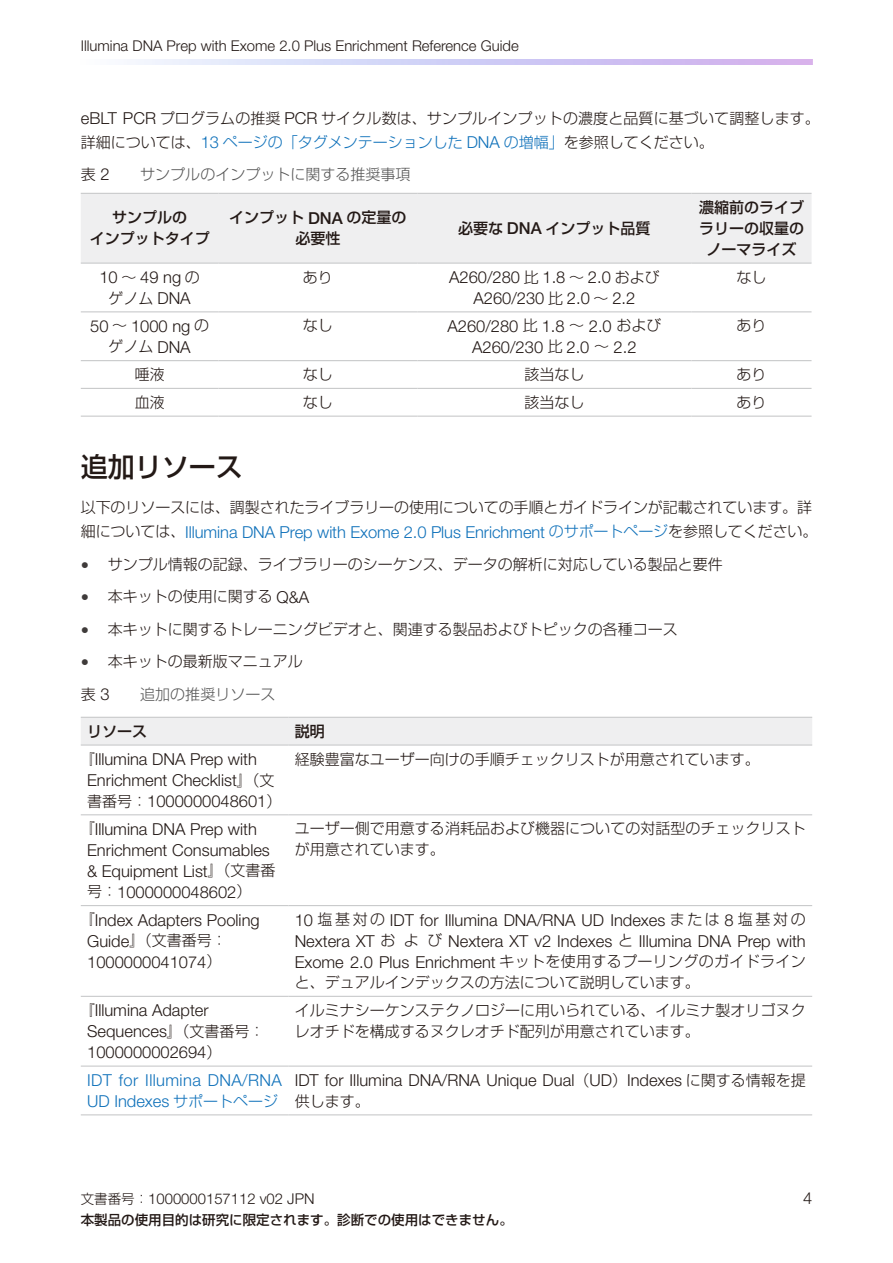
<style>
.page{position:relative;width:893px;height:1263px;background:#fff}
.page>*{position:absolute;margin:0;border:0;box-sizing:border-box;transform-origin:0 0}
.t1{font:500 27px "Shin Go Pro";color:#231916}
.t2{font:300 16.5px/21px "Helvetica Neue LT Std";color:#231916}
.t3{font:300 16.5px "Helvetica Neue LT Std";letter-spacing:-.005em;color:#0f71ba}
.t4{font:300 16.5px/21px "Helvetica Neue LT Std";letter-spacing:.025em;color:#0f71ba}
.t5{font:300 15px/21px "Shin Go Pro";color:#231916}
.t6{font:500 15px/21px "Shin Go Pro";color:#231916;text-align:center}
.t7{font:300 15px "Shin Go Pro";color:#555}
.t8{font:300 14.85px "Helvetica Neue LT Std";color:#231916}
.t9{font:500 13.5px "Shin Go Pro";color:#231916}
.s1{font-family:"Helvetica Neue LT Std";font-size:16.5px}
.s2{font-family:"Helvetica Neue LT Std";font-size:16.5px;color:#0f71ba}
.s3{color:#0f71ba}
.s4{font-family:"Shin Go Pro";font-size:15px}
.s5{font-family:"Shin Go Pro";font-size:15px;color:#231916}
.s6{font-family:"Helvetica Neue LT Std";font-size:16.5px;color:#3f3b3a}
.s7{font-family:"Shin Go Pro";font-size:13.5px}
</style>
<div class="page">
<div style="left:81px;top:194px;width:730px;height:69px;background:#efeff0"></div>
<hr style="left:81px;top:311px;width:138px;height:1px;background:#c9cacb">
<hr style="left:81px;top:360px;width:138px;height:1px;background:#c9cacb">
<hr style="left:81px;top:388px;width:138px;height:1px;background:#c9cacb">
<hr style="left:81px;top:416px;width:138px;height:1px;background:#c9cacb">
<hr style="left:219px;top:311px;width:198px;height:1px;background:#c9cacb">
<hr style="left:417px;top:311px;width:274px;height:1px;background:#c9cacb">
<hr style="left:691px;top:311px;width:120px;height:1px;background:#c9cacb">
<hr style="left:219px;top:360px;width:198px;height:1px;background:#c9cacb">
<hr style="left:417px;top:360px;width:274px;height:1px;background:#c9cacb">
<hr style="left:691px;top:360px;width:120px;height:1px;background:#c9cacb">
<hr style="left:219px;top:388px;width:198px;height:1px;background:#c9cacb">
<hr style="left:417px;top:388px;width:274px;height:1px;background:#c9cacb">
<hr style="left:691px;top:388px;width:120px;height:1px;background:#c9cacb">
<hr style="left:219px;top:416px;width:198px;height:1px;background:#c9cacb">
<hr style="left:417px;top:416px;width:274px;height:1px;background:#c9cacb">
<hr style="left:691px;top:416px;width:120px;height:1px;background:#c9cacb">
<hr style="left:81px;top:193px;width:138px;height:1px;background:#c9cacb">
<hr style="left:219px;top:193px;width:198px;height:1px;background:#c9cacb">
<hr style="left:417px;top:193px;width:274px;height:1px;background:#c9cacb">
<hr style="left:691px;top:193px;width:120px;height:1px;background:#c9cacb">
<hr style="left:81px;top:263px;width:138px;height:1px;background:#c9cacb">
<hr style="left:219px;top:263px;width:198px;height:1px;background:#c9cacb">
<hr style="left:417px;top:263px;width:274px;height:1px;background:#c9cacb">
<hr style="left:691px;top:263px;width:120px;height:1px;background:#c9cacb">
<div style="left:81px;top:718px;width:731px;height:26px;background:#efeff0"></div>
<hr style="left:81px;top:744px;width:207px;height:2px;background:#c9cacb">
<hr style="left:81px;top:814px;width:207px;height:1px;background:#c9cacb">
<hr style="left:81px;top:1065px;width:207px;height:2px;background:#c9cacb">
<hr style="left:81px;top:1114px;width:207px;height:1px;background:#c9cacb">
<hr style="left:288px;top:744px;width:524px;height:2px;background:#c9cacb">
<hr style="left:288px;top:814px;width:524px;height:1px;background:#c9cacb">
<hr style="left:288px;top:1065px;width:524px;height:2px;background:#c9cacb">
<hr style="left:288px;top:1114px;width:524px;height:1px;background:#c9cacb">
<hr style="left:81px;top:717px;width:207px;height:1px;background:#c9cacb">
<hr style="left:288px;top:717px;width:524px;height:1px;background:#c9cacb">
<hr style="left:81px;top:905px;width:207px;height:1px;background:#c9cacb">
<hr style="left:288px;top:905px;width:524px;height:1px;background:#c9cacb">
<hr style="left:81px;top:996px;width:207px;height:1px;background:#c9cacb">
<hr style="left:288px;top:996px;width:524px;height:1px;background:#c9cacb">
<p class="t8" style="left:81px;top:36px;width:439px">Illumina DNA Prep with Exome 2.0 Plus Enrichment Reference Guide</p>
<p class="t5" style="left:81px;top:104px;width:740px;line-height:24px"><span class="s1">eBLT PCR</span> プログラムの推奨 <span class="s1">PCR</span> サイクル数は、サンプルインプットの濃度と品質に基づいて調整します。詳細については、<span class="s2">13</span> <span class="s3">ページの「タグメンテーションした</span> <span class="s2">DNA</span> <span class="s3">の増幅」</span>を参照してください。</p>
<p class="t5" style="left:81px;top:162px;width:30px">表 <span class="s1">2</span></p>
<p class="t7" style="left:140px;top:162px;width:272px">サンプルのインプットに関する推奨事項</p>
<p class="t6" style="left:90px;top:205px;width:121px">サンプルの<br>インプットタイプ</p>
<p class="t6" style="left:229px;top:205px;width:179px">インプット <span class="s1">DNA</span> の定量の必要性</p>
<p class="t6" style="left:458px;top:216px;width:194px">必要な <span class="s1">DNA</span> インプット品質</p>
<p class="t6" style="left:699px;top:195px;width:106px">濃縮前のライブラリーの収量のノーマライズ</p>
<p class="t2" style="left:99px;top:266px;width:102px">10 <span class="s4">～</span> 49 ng <span class="s4">の</span></p>
<p class="t5" style="left:109px;top:286px;width:84px">ゲノム <span class="s1">DNA</span></p>
<p class="t2" style="left:90px;top:315px;width:120px">50 <span class="s4">～</span> 1000 ng <span class="s4">の</span></p>
<p class="t5" style="left:109px;top:334px;width:84px">ゲノム <span class="s1">DNA</span></p>
<p class="t5" style="left:303px;top:265px;width:31px">あり</p>
<p class="t2" style="left:449px;top:266px;width:212px;text-align:center">A260/280 <span class="s4">比</span> 1.8 <span class="s4">～</span> 2.0 <span class="s4">および<br></span>A260/230 <span class="s4">比</span> 2.0 <span class="s4">～</span> 2.2</p>
<p class="t5" style="left:736px;top:265px;width:31px">なし</p>
<p class="t5" style="left:303px;top:313px;width:31px">なし</p>
<p class="t2" style="left:447px;top:315px;width:215px;text-align:center">A260/280 <span class="s4">比</span> 1.8 <span class="s4">～</span> 2.0 <span class="s4">および<br></span>A260/230 <span class="s4">比</span> 2.0 <span class="s4">～</span> 2.2</p>
<p class="t5" style="left:736px;top:313px;width:31px">あり</p>
<p class="t5" style="left:135px;top:362px;width:31px">唾液</p>
<p class="t5" style="left:303px;top:362px;width:31px">なし</p>
<p class="t5" style="left:524px;top:362px;width:61px">該当なし</p>
<p class="t5" style="left:736px;top:362px;width:31px">あり</p>
<p class="t5" style="left:135px;top:390px;width:31px">血液</p>
<p class="t5" style="left:303px;top:390px;width:31px">なし</p>
<p class="t5" style="left:524px;top:390px;width:61px">該当なし</p>
<p class="t5" style="left:736px;top:390px;width:31px">あり</p>
<h1 class="t1" style="left:81px;top:444px;width:164px">追加リソース</h1>
<p class="t5" style="left:81px;top:495px;width:733px">以下のリソースには、調製されたライブラリーの使用についての手順とガイドラインが記載されています。詳</p>
<p class="t3" style="left:81px;top:522px;width:738px"><span class="s5">細については、</span>Illumina DNA Prep with Exome 2.0 Plus Enrichment <span class="s4">のサポートページ</span><span class="s5">を参照してください。</span></p>
<p class="t5" style="left:81px;top:552px;width:644px"><span class="s6">•</span> サンプル情報の記録、ライブラリーのシーケンス、データの解析に対応している製品と要件</p>
<p class="t5" style="left:81px;top:584px;width:230px"><span class="s6">•</span> 本キットの使用に関する <span class="s1">Q&amp;A</span></p>
<p class="t5" style="left:81px;top:617px;width:599px"><span class="s6">•</span> 本キットに関するトレーニングビデオと、関連する製品およびトピックの各種コース</p>
<p class="t5" style="left:81px;top:644px;width:224px;line-height:32.2px"><span class="s6">•</span> 本キットの最新版マニュアル表 <span class="s1">3</span></p>
<p class="t7" style="left:140px;top:682px;width:137px">追加の推奨リソース</p>
<p class="t6" style="left:87px;top:719px;width:61px">リソース</p>
<p class="t6" style="left:295px;top:719px;width:31px">説明</p>
<p class="t2" style="left:87px;top:748px;width:196px;text-indent:-7px"><span class="s4">『</span>Illumina DNA Prep with<br>Enrichment Checklist<span class="s4">』（文書番号：</span>1000000048601<span class="s4">）</span></p>
<p class="t5" style="left:295px;top:747px;width:466px">経験豊富なユーザー向けの手順チェックリストが用意されています。</p>
<p class="t2" style="left:87px;top:818px;width:190px;text-indent:-7px"><span class="s4">『</span>Illumina DNA Prep with<br>Enrichment Consumables &amp; Equipment List<span class="s4">』（文書番号：</span>1000000048602<span class="s4">）</span></p>
<p class="t5" style="left:295px;top:816px;width:512px">ユーザー側で用意する消耗品および機器についての対話型のチェックリストが用意されています。</p>
<p class="t2" style="left:80px;top:909px;width:182px"><span class="s4">『</span>Index Adapters Pooling</p>
<p class="t5" style="left:87px;top:928px;width:141px"><span class="s1">Guide</span>』（文書番号：</p>
<p class="t2" style="left:87px;top:951px;width:136px">1000000041074<span class="s4">）</span></p>
<p class="t2" style="left:295px;top:909px;width:513px;text-align:justify">10 <span class="s4">塩基対の</span> IDT for Illumina DNA/RNA UD Indexes <span class="s4">または</span> 8 <span class="s4">塩基対の</span>Nextera XT <span class="s4">および</span> Nextera XT v2 Indexes <span class="s4">と</span> Illumina DNA Prep with Exome 2.0 Plus Enrichment <span class="s4">キットを使用するプーリングのガイドライン</span></p>
<p class="t5" style="left:295px;top:970px;width:406px">と、デュアルインデックスの方法について説明しています。</p>
<p class="t2" style="left:87px;top:1000px;width:179px;text-indent:-7px"><span class="s4">『</span>Illumina Adapter<br>Sequences<span class="s4">』（文書番号：<br></span>1000000002694<span class="s4">）</span></p>
<p class="t5" style="left:295px;top:998px;width:512px">イルミナシーケンステクノロジーに用いられている、イルミナ製オリゴヌクレオチドを構成するヌクレオチド配列が用意されています。</p>
<p class="t4" style="left:87px;top:1069px;width:196px">IDT for Illumina DNA/RNA<br>UD Indexes <span class="s4">サポートページ</span></p>
<p class="t2" style="left:295px;top:1069px;width:513px">IDT for Illumina DNA/RNA Unique Dual<span class="s4">（</span>UD<span class="s4">）</span>Indexes <span class="s4">に関する情報を提</span></p>
<p class="t5" style="left:295px;top:1089px;width:76px">供します。</p>
<p class="t8" style="left:81px;top:1190px;width:235px"><span class="s7">文書番号：</span>1000000157112 v02 JPN</p>
<p class="t2" style="left:803px;top:1187px;width:11px">4</p>
<p class="t9" style="left:81px;top:1209px;width:434px">本製品の使用目的は研究に限定されます。診断での使用はできません。</p>
</div>
